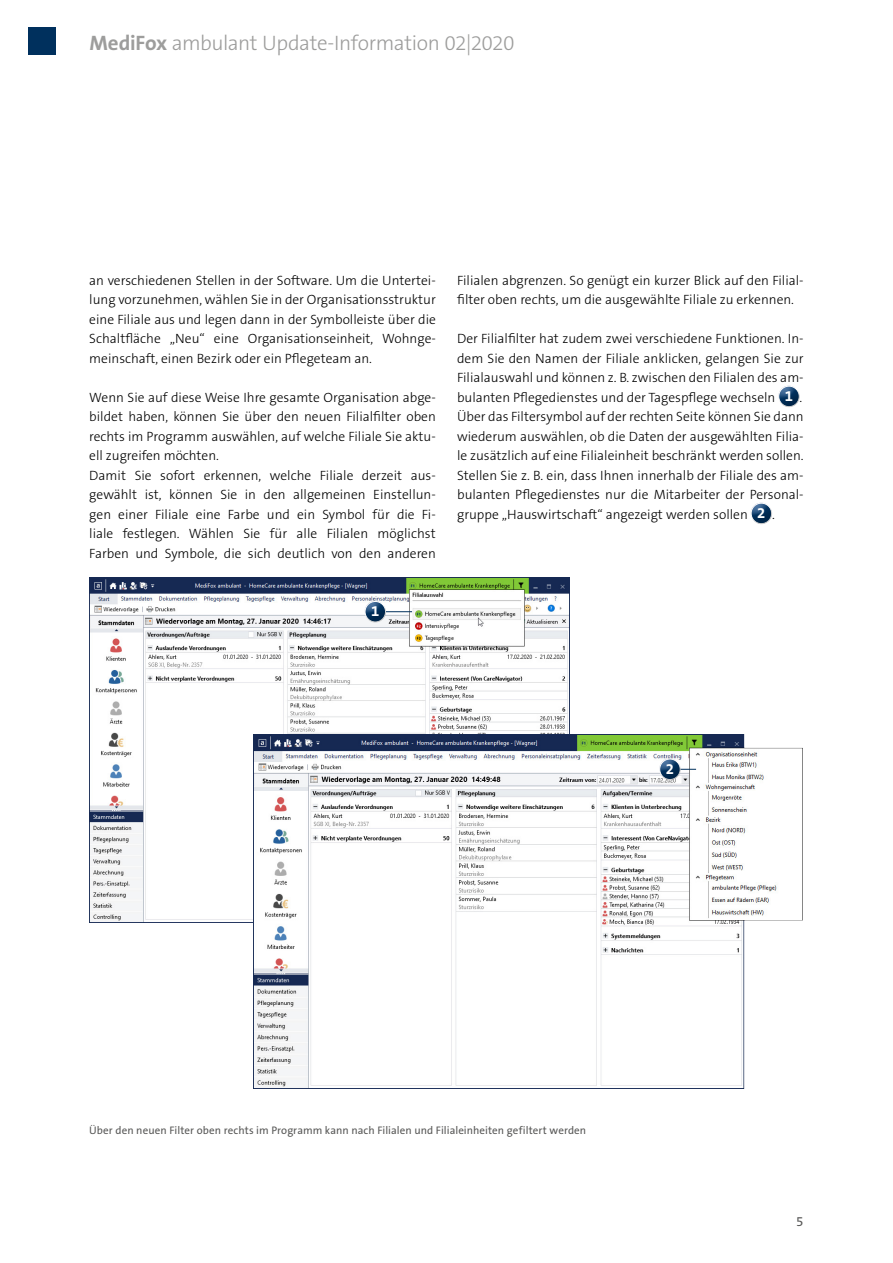
<style>
.page{position:relative;width:893px;height:1263px;background:#fff}
.page>*{position:absolute;margin:0;border:0;box-sizing:border-box;transform-origin:0 0}
.t1{font:300 21px "The Sans B3";letter-spacing:-.025em;color:#9d9d9c}
.t2{font:700 15px "The Sans B7";color:#fff}
.t3{font:300 13.5px/19.5px "The Sans B3";color:#000;text-align:justify}
.t4{font:13.5px "The Sans B5 Plain";color:#575756}
.t5{font:10.95px "The Sans B5 Plain";letter-spacing:.005em;color:#575756}
.s1{font-family:"The Sans B7";font-weight:700}
.s2{font-family:"The Sans B7";font-weight:700;font-size:15px;color:#fff}
</style>
<div class="page">
<div style="left:28px;top:28px;width:27px;height:27px;background:#00305d"></div>
<div style="left:771px;top:384px;width:39px;height:25px;background:#000;opacity:.2"></div>
<div style="left:744px;top:501px;width:39px;height:25px;background:#000;opacity:.2"></div>
<img style="left:89px;top:577px;width:481px;height:346px">
<img style="left:253px;top:735px;width:550px;height:353px">
<hr style="left:378px;top:611px;width:34px;height:1px;background:#00305d">
<div style="left:354px;top:592px;width:39px;height:32px;background:#7682a5;opacity:.75"></div>
<div style="left:358px;top:599px;width:39px;height:26px;background:#000;opacity:.2"></div>
<div style="left:649px;top:749px;width:38px;height:33px;background:#7682a5;opacity:.75"></div>
<div style="left:652px;top:757px;width:39px;height:25px;background:#000;opacity:.2"></div>
<h1 class="t1" style="left:89px;top:31px;width:427px"><span class="s1">MediFox</span> ambulant Update-Information 02|2020</h1>
<p class="t3" style="left:89px;top:271px;width:348px">an verschiedenen Stellen in der Software. Um die Untertei&shy;lung vorzunehmen, wählen Sie in der Organisationsstruktur eine Filiale aus und legen dann in der Symbolleiste über die Schaltfläche „Neu“ eine Organisationseinheit, Wohnge&shy;meinschaft, einen Bezirk oder ein Pflegeteam an.</p>
<p class="t3" style="left:89px;top:388px;width:348px;text-align:left">Wenn Sie auf diese Weise Ihre gesamte Organisation abge&shy;bildet haben, können Sie über den neuen Filialfilter oben rechts im Programm auswählen, auf welche Filiale Sie aktu&shy;ell zugreifen möchten.<br>Damit Sie sofort erkennen, welche Filiale derzeit aus&shy;gewählt ist, können Sie in den allgemeinen Einstellun&shy;gen einer Filiale eine Farbe und ein Symbol für die Fi&shy;liale festlegen. Wählen Sie für alle Filialen möglichst Farben und Symbole, die sich deutlich von den anderen</p>
<p class="t2" style="left:371px;top:603px;width:10px">1</p>
<p class="t3" style="left:457px;top:271px;width:348px">Filialen abgrenzen. So genügt ein kurzer Blick auf den Filial&shy;filter oben rechts, um die ausgewählte Filiale zu erkennen.</p>
<p class="t3" style="left:457px;top:329px;width:348px">Der Filialfilter hat zudem zwei verschiedene Funktionen. In&shy;dem Sie den Namen der Filiale anklicken, gelangen Sie zur Filialauswahl und können z. B. zwischen den Filialen des am&shy;bulanten Pflegedienstes und der Tagespflege wechseln <span class="s2">1</span> .<br>Über das Filtersymbol auf der rechten Seite können Sie dann wiederum auswählen, ob die Daten der ausgewählten Filia&shy;le zusätzlich auf eine Filialeinheit beschränkt werden sollen.<br>Stellen Sie z. B. ein, dass Ihnen innerhalb der Filiale des am&shy;bulanten Pflegedienstes nur die Mitarbeiter der Personal&shy;gruppe „Hauswirtschaft“ angezeigt werden sollen <span class="s2">2</span> .</p>
<p class="t2" style="left:666px;top:761px;width:10px">2</p>
<p class="t5" style="left:89px;top:1125px;width:498px">Über den neuen Filter oben rechts im Programm kann nach Filialen und Filialeinheiten gefiltert werden</p>
<p class="t4" style="left:796px;top:1214px;width:9px">5</p>
</div>
